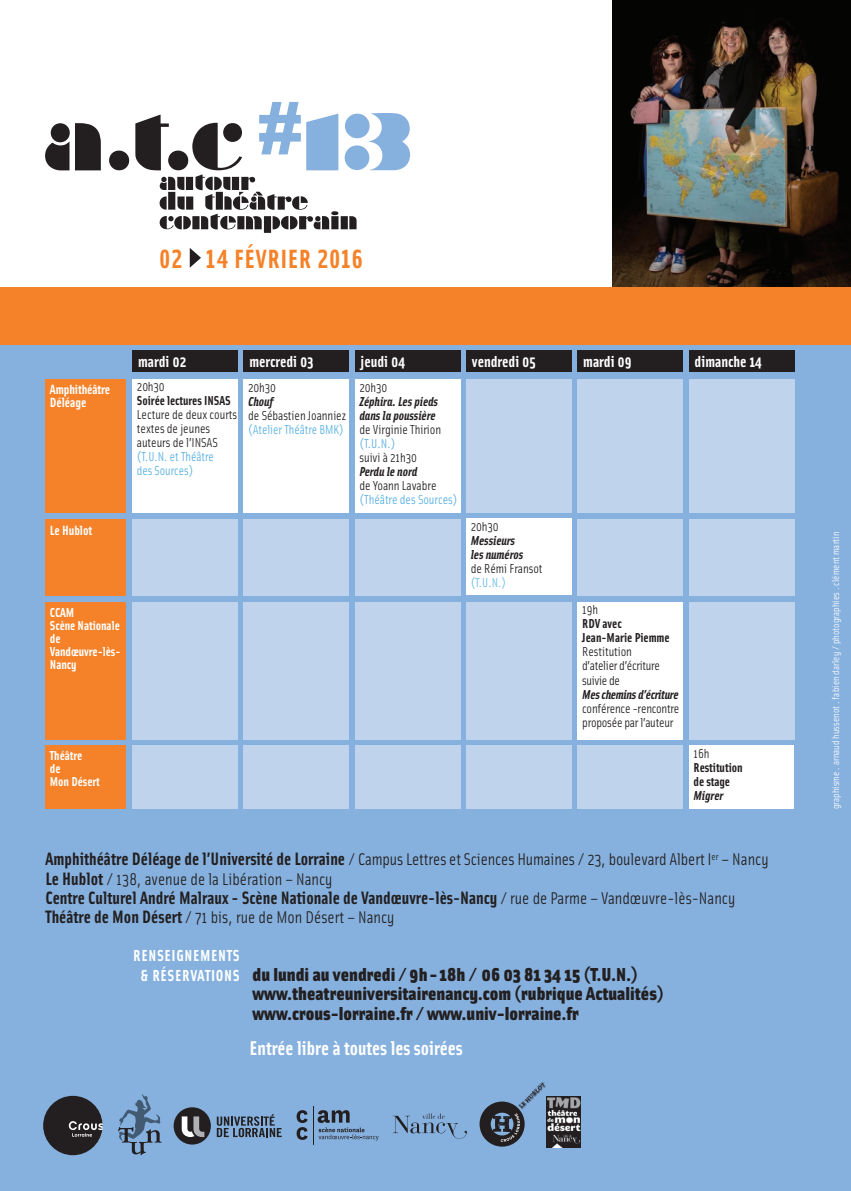
<style>
.page{position:relative;width:851px;height:1191px;background:#fff}
.page>*{position:absolute;margin:0;border:0;box-sizing:border-box;transform-origin:0 0}
.t1{font:26.4px "Solex Bold Lining";letter-spacing:.02em;color:#f58229}
.t2{font:700 20px "Solex";color:#fff}
.t3{font:900 18.8px/19.2px "Solex";color:#231f20}
.t4{font:700 18px "Solex";color:#231f20}
.t5{font:17px/19.2px "Solex";color:#231f20}
.t6{font:700 16px "Solex";color:#fff}
.t7{font:16px/20px "Solex Bold Lining";letter-spacing:.04em;color:#fff;text-align:center}
.t8{font:700 13.4px/13px "Solex";letter-spacing:-.005em;color:#fff}
.t9{font:13px/14px "Solex";letter-spacing:-.005em;color:#231f20}
.t10{font:italic 700 13px/14px "Solex";letter-spacing:-.005em;color:#231f20}
.t11{font:13px/14px "Solex";letter-spacing:-.005em;color:#57b0e2}
.t12{font:700 13px/14px "Solex";letter-spacing:-.005em;color:#231f20}
.t13{font:700 13px/13px "Solex";letter-spacing:-.005em;color:#fff}
.t14{font:13px/14px "Solex";letter-spacing:-.025em;color:#231f20}
.t15{font:13px "Solex";color:#64bae9}
.t16{font:10px "Solex";letter-spacing:.01em;color:#fff}
.s1{font-weight:700;font-size:18px}
.s2{font-weight:400;font-size:17px}
</style>
<div class="page">
<img style="left:612px;top:0;width:238px;height:287px">
<svg style="left:45px;top:123px;width:56px;height:47px"></svg>
<div style="left:0;top:345px;width:850px;height:846px;background:#86b1de"></div>
<div style="left:132px;top:351px;width:106px;height:21px;background:#231f20"></div>
<div style="left:355px;top:351px;width:105px;height:21px;background:#231f20"></div>
<div style="left:577px;top:351px;width:105px;height:21px;background:#231f20"></div>
<div style="left:688px;top:351px;width:106px;height:21px;background:#231f20"></div>
<div style="left:244px;top:351px;width:105px;height:21px;background:#231f20"></div>
<div style="left:466px;top:351px;width:105px;height:21px;background:#231f20"></div>
<div style="left:688px;top:379px;width:106px;height:133px;background:#c0d3ec"></div>
<div style="left:45px;top:379px;width:81px;height:133px;background:#f58229"></div>
<div style="left:132px;top:379px;width:106px;height:133px;background:#fff"></div>
<div style="left:132px;top:519px;width:106px;height:76px;background:#c0d3ec"></div>
<div style="left:688px;top:519px;width:106px;height:76px;background:#c0d3ec"></div>
<div style="left:45px;top:519px;width:81px;height:76px;background:#f58229"></div>
<div style="left:244px;top:602px;width:105px;height:137px;background:#c0d3ec"></div>
<div style="left:132px;top:602px;width:106px;height:137px;background:#c0d3ec"></div>
<div style="left:688px;top:602px;width:106px;height:137px;background:#c0d3ec"></div>
<div style="left:45px;top:602px;width:81px;height:137px;background:#f58229"></div>
<div style="left:355px;top:602px;width:105px;height:137px;background:#c0d3ec"></div>
<div style="left:466px;top:602px;width:105px;height:137px;background:#c0d3ec"></div>
<div style="left:244px;top:745px;width:105px;height:63px;background:#c0d3ec"></div>
<div style="left:132px;top:745px;width:106px;height:63px;background:#c0d3ec"></div>
<div style="left:577px;top:745px;width:105px;height:63px;background:#c0d3ec"></div>
<div style="left:689px;top:745px;width:104px;height:63px;background:#fff"></div>
<div style="left:45px;top:745px;width:81px;height:63px;background:#f58229"></div>
<div style="left:355px;top:745px;width:105px;height:63px;background:#c0d3ec"></div>
<div style="left:355px;top:519px;width:105px;height:76px;background:#c0d3ec"></div>
<div style="left:466px;top:745px;width:105px;height:63px;background:#c0d3ec"></div>
<div style="left:244px;top:379px;width:105px;height:133px;background:#fff"></div>
<div style="left:244px;top:519px;width:105px;height:76px;background:#c0d3ec"></div>
<div style="left:577px;top:519px;width:105px;height:76px;background:#c0d3ec"></div>
<div style="left:355px;top:379px;width:105px;height:133px;background:#fff"></div>
<div style="left:466px;top:518px;width:105px;height:77px;background:#fff"></div>
<svg style="left:109px;top:102px;width:301px;height:131px"></svg>
<svg style="left:190px;top:248px;width:11px;height:20px"></svg>
<div style="left:577px;top:379px;width:105px;height:133px;background:#c0d3ec"></div>
<div style="left:466px;top:379px;width:105px;height:133px;background:#c0d3ec"></div>
<div style="left:577px;top:602px;width:105px;height:137px;background:#fff"></div>
<svg style="left:393px;top:1113px;width:74px;height:25px"></svg>
<svg style="left:118px;top:1094px;width:43px;height:61px"></svg>
<svg style="left:217px;top:1114px;width:65px;height:23px"></svg>
<div style="left:174px;top:1107px;width:37px;height:37px;background:#231f20;border-radius:50%"></div>
<svg style="left:182px;top:1116px;width:22px;height:21px"></svg>
<svg style="left:317px;top:1110px;width:61px;height:30px"></svg>
<svg style="left:296px;top:1110px;width:11px;height:29px"></svg>
<hr style="left:313px;top:1106px;width:1px;height:39px;background:#231f20">
<img style="left:546px;top:1096px;width:34px;height:51px">
<svg style="left:43px;top:1095px;width:60px;height:60px"></svg>
<img style="left:524px;top:1082px;width:23px;height:27px">
<svg style="left:479px;top:1101px;width:45px;height:45px"></svg>
<div style="left:0;top:287px;width:850px;height:58px;background:#f58229"></div>
<h1 class="t1" style="left:159px;top:241px;width:205px">02 14 FÉVRIER 2016</h1>
<p class="t6" style="left:138px;top:351px;width:50px">mardi 02</p>
<p class="t6" style="left:249px;top:351px;width:66px">mercredi 03</p>
<p class="t6" style="left:360px;top:351px;width:46px">jeudi 04</p>
<p class="t6" style="left:472px;top:351px;width:65px">vendredi 05</p>
<p class="t6" style="left:583px;top:351px;width:50px">mardi 09</p>
<p class="t6" style="left:694px;top:351px;width:69px">dimanche 14</p>
<p class="t8" style="left:50px;top:382px;width:62px">Amphithéâtre<br>Déléage</p>
<p class="t9" style="left:137px;top:379px;width:29px">20h30</p>
<p class="t12" style="left:137px;top:393px;width:95px">Soirée lectures INSAS</p>
<p class="t9" style="left:137px;top:407px;width:102px">Lecture de deux courts textes de jeunes auteurs de l’INSAS</p>
<p class="t11" style="left:137px;top:449px;width:79px">(T.U.N. et Théâtre des Sources)</p>
<p class="t9" style="left:248px;top:380px;width:29px">20h30</p>
<p class="t10" style="left:248px;top:394px;width:27px">Chouf</p>
<p class="t9" style="left:248px;top:408px;width:99px">de Sébastien Joanniez</p>
<p class="t11" style="left:248px;top:422px;width:97px">(Atelier Théâtre BMK)</p>
<p class="t9" style="left:359px;top:380px;width:29px">20h30</p>
<p class="t10" style="left:359px;top:393px;width:80px">Zéphira. Les pieds dans la poussière</p>
<p class="t9" style="left:359px;top:422px;width:83px">de Virginie Thirion</p>
<p class="t11" style="left:359px;top:436px;width:38px">(T.U.N.)</p>
<p class="t9" style="left:359px;top:450px;width:59px">suivi à 21h30</p>
<p class="t10" style="left:359px;top:463px;width:59px">Perdu le nord</p>
<p class="t9" style="left:359px;top:478px;width:79px">de Yoann Lavabre</p>
<p class="t11" style="left:359px;top:492px;width:99px">(Théâtre des Sources)</p>
<p class="t8" style="left:50px;top:523px;width:44px">Le Hublot</p>
<p class="t9" style="left:470px;top:519px;width:29px">20h30</p>
<p class="t10" style="left:470px;top:533px;width:54px">Messieurs les numéros</p>
<p class="t9" style="left:470px;top:561px;width:73px">de Rémi Fransot</p>
<p class="t15" style="left:470px;top:574px;width:37px">(T.U.N.)</p>
<p class="t13" style="left:50px;top:605px;width:72px">CCAM<br>Scène Nationale de<br>Vandœuvre-lès-<br>Nancy</p>
<p class="t9" style="left:582px;top:602px;width:18px">19h</p>
<p class="t12" style="left:582px;top:616px;width:89px">RDV avec<br>Jean-Marie Piemme</p>
<p class="t14" style="left:582px;top:644px;width:79px">Restitution d’atelier d’écriture suivie de</p>
<p class="t10" style="left:582px;top:686px;width:98px">Mes chemins d’écriture</p>
<p class="t9" style="left:582px;top:700px;width:99px">conférence -rencontre proposée par l’auteur</p>
<p class="t13" style="left:50px;top:748px;width:51px">Théâtre<br>de<br>Mon Désert</p>
<p class="t9" style="left:693px;top:746px;width:18px">16h</p>
<p class="t12" style="left:693px;top:760px;width:51px">Restitution de stage</p>
<p class="t10" style="left:693px;top:788px;width:31px">Migrer</p>
<h3 class="t5" style="left:45px;top:849px;width:724px"><span class="s1">Amphithéâtre Déléage de l’Université de Lorraine</span> / Campus Lettres et Sciences Humaines / 23, boulevard Albert I<sup>er</sup> – Nancy<br><span class="s1">Le Hublot</span> / 138, avenue de la Libération – Nancy</h3>
<h3 class="t4" style="left:45px;top:886px;width:691px">Centre Culturel André Malraux - Scène Nationale de Vandœuvre-lès-Nancy <span class="s2">/ rue de Parme – Vandœuvre-lès-Nancy</span></h3>
<h3 class="t5" style="left:45px;top:907px;width:350px"><span class="s1">Théâtre de Mon Désert</span> / 71 bis, rue de Mon Désert – Nancy</h3>
<h3 class="t3" style="left:252px;top:963px;width:412px">du lundi au vendredi / 9h-18h / 06 03 81 34 15 (T.U.N.) www.theatreuniversitairenancy.com (rubrique Actualités) www.crous-lorraine.fr / www.univ-lorraine.fr</h3>
<p class="t7" style="left:133px;top:944px;width:108px">RENSEIGNEMENTS &amp; RÉSERVATIONS</p>
<h2 class="t2" style="left:249px;top:1035px;width:215px">Entrée libre à toutes les soirées</h2>
<p class="t16" style="left:829px;top:809px;width:279px;rotate:-90deg">graphisme . arnaud hussenot . fabien darley / photographies . clément martin</p>
</div>
